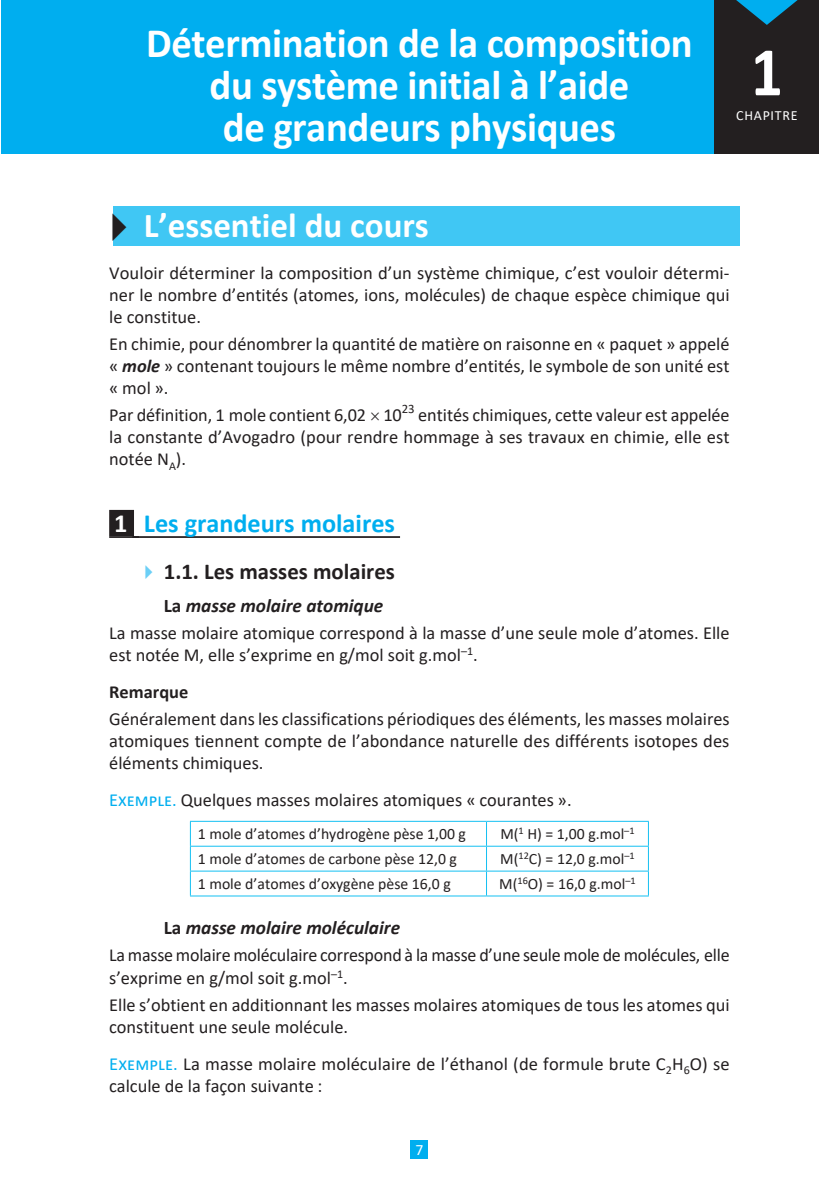
<style>
.page{position:relative;width:819px;height:1191px;background:#fff}
.page>*{position:absolute;margin:0;border:0;box-sizing:border-box;transform-origin:0 0}
.t1{font:700 70px "Calibri";color:#fff;scale:.9 1}
.t2{font:700 42px/42px "Calibri";letter-spacing:-.01em;color:#fff;text-align:center}
.t3{font:700 35px "Calibri";color:#fff}
.t4{font:700 26.25px "Calibri";color:#00aeef}
.t5{font:700 22.75px "Calibri";color:#231f20}
.t6{font:italic 700 19.25px "Calibri";color:#231f20}
.t7{font:18.38px/22.1px "Calibri";color:#231f20;text-align:justify}
.t8{font:700 18.38px "Calibri";color:#231f20}
.t9{font:15.75px "Calibri";color:#231f20}
.t10{font:15.75px "Calibri";color:#fff}
.t11{font:14px "Calibri";letter-spacing:.055em;color:#fff}
.t12{font:12.78px "Calibri";color:#231f20}
.s1{color:#231f20}
.s2{font-weight:700;font-style:italic}
.s3{color:#fff}
.s4{color:#6bcff6}
.s5{font-style:normal}
.s6{color:#00aeef}
</style>
<div class="page">
<div style="left:1px;top:0;width:818px;height:154px;background:#00aeef"></div>
<div style="left:714px;top:0;width:105px;height:154px;background:#231f20"></div>
<div style="left:113px;top:206px;width:626px;height:40px;background:#40c7f4"></div>
<div style="left:109px;top:510px;width:25px;height:26px;background:#231f20"></div>
<hr style="left:109px;top:536px;width:291px;height:2px;background:#231f20">
<hr style="left:486px;top:821px;width:162px;height:1px;background:#15c0f2">
<hr style="left:190px;top:845px;width:296px;height:1px;background:#15c0f2">
<svg style="left:648px;top:821px;width:1px;height:74px"></svg>
<hr style="left:486px;top:895px;width:162px;height:1px;background:#15c0f2">
<hr style="left:190px;top:821px;width:296px;height:1px;background:#15c0f2">
<hr style="left:486px;top:845px;width:162px;height:1px;background:#15c0f2">
<svg style="left:190px;top:821px;width:1px;height:74px"></svg>
<svg style="left:486px;top:821px;width:1px;height:74px"></svg>
<hr style="left:190px;top:895px;width:296px;height:1px;background:#15c0f2">
<hr style="left:190px;top:870px;width:296px;height:1px;background:#15c0f2">
<hr style="left:486px;top:870px;width:162px;height:1px;background:#15c0f2">
<div style="left:410px;top:1140px;width:18px;height:18px;background:#00aeef"></div>
<svg style="left:736px;top:0;width:62px;height:25px"></svg>
<h2 class="t2" style="left:146px;top:21px;width:548px">Détermination de la composition du système initial à l’aide<br>de grandeurs physiques</h2>
<h1 class="t1" style="left:750px;top:23px;width:37px">1</h1>
<p class="t11" style="left:736px;top:105px;width:63px">CHAPITRE</p>
<h3 class="t3" style="left:109px;top:201px;width:321px"><span class="s1">▸</span> L’essentiel du cours</h3>
<p class="t7" style="left:109px;top:261px;width:622px">Vouloir déterminer la composition d’un système chimique, c’est vouloir détermi&shy;ner le nombre d’entités (atomes, ions, molécules) de chaque espèce chimique qui le constitue.</p>
<p class="t7" style="left:109px;top:332px;width:622px">En chimie, pour dénombrer la quantité de matière on raisonne en « paquet » appelé « <span class="s2">mole</span> » contenant toujours le même nombre d’entités, le symbole de son unité est « mol ».</p>
<p class="t7" style="left:109px;top:404px;width:258px">Par définition, 1 mole contient 6,02</p>
<p class="t12" style="left:402px;top:400px;width:14px">23</p>
<p class="t7" style="left:109px;top:404px;width:622px;text-indent:274px">10 entités chimiques, cette valeur est appelée la constante d’Avogadro (pour rendre hommage à ses travaux en chimie, elle est notée N<sub>A</sub>).</p>
<h3 class="t4" style="left:114px;top:504px;width:282px"><span class="s3">1</span> Les grandeurs molaires</h3>
<p class="t5" style="left:144px;top:555px;width:252px"><span class="s4">▸</span> 1.1. Les masses molaires</p>
<p class="t6" style="left:164px;top:592px;width:221px"><span class="s5">La</span> masse molaire atomique</p>
<p class="t7" style="left:109px;top:621px;width:622px">La masse molaire atomique correspond à la masse d’une seule mole d’atomes. Elle est notée M, elle s’exprime en g/mol soit g.mol<sup>–1</sup>.</p>
<p class="t8" style="left:109px;top:679px;width:81px">Remarque</p>
<p class="t7" style="left:109px;top:707px;width:622px">Généralement dans les classifications périodiques des éléments, les masses molaires atomiques tiennent compte de l’abondance naturelle des différents isotopes des éléments chimiques.</p>
<p class="t7" style="left:109px;top:788px;width:464px"><span class="s6">Exemple.</span> Quelques masses molaires atomiques « courantes ».</p>
<p class="t9" style="left:198px;top:822px;width:270px">1 mole d’atomes d’hydrogène pèse 1,00 g</p>
<p class="t9" style="left:500px;top:822px;width:136px">M(<sup>1</sup> H) = 1,00 g.mol<sup>–1</sup></p>
<p class="t9" style="left:198px;top:847px;width:261px">1 mole d’atomes de carbone pèse 12,0 g</p>
<p class="t9" style="left:500px;top:847px;width:136px">M(<sup>12</sup>C) = 12,0 g.mol<sup>–1</sup></p>
<p class="t9" style="left:198px;top:872px;width:254px">1 mole d’atomes d’oxygène pèse 16,0 g</p>
<p class="t9" style="left:499px;top:872px;width:138px">M(<sup>16</sup>O) = 16,0 g.mol<sup>–1</sup></p>
<p class="t6" style="left:164px;top:914px;width:238px"><span class="s5">La</span> masse molaire moléculaire</p>
<p class="t7" style="left:109px;top:944px;width:622px">La masse molaire moléculaire correspond à la masse d’une seule mole de molécules, elle s’exprime en g/mol soit g.mol<sup>–1</sup>.</p>
<p class="t7" style="left:109px;top:993px;width:622px">Elle s’obtient en additionnant les masses molaires atomiques de tous les atomes qui constituent une seule molécule.</p>
<p class="t7" style="left:109px;top:1052px;width:622px"><span class="s6">Exemple.</span> La masse molaire moléculaire de l’éthanol (de formule brute C<sub>2</sub>H<sub>6</sub>O) se calcule de la façon suivante :</p>
<p class="t10" style="left:415px;top:1138px;width:9px">7</p>
</div>
